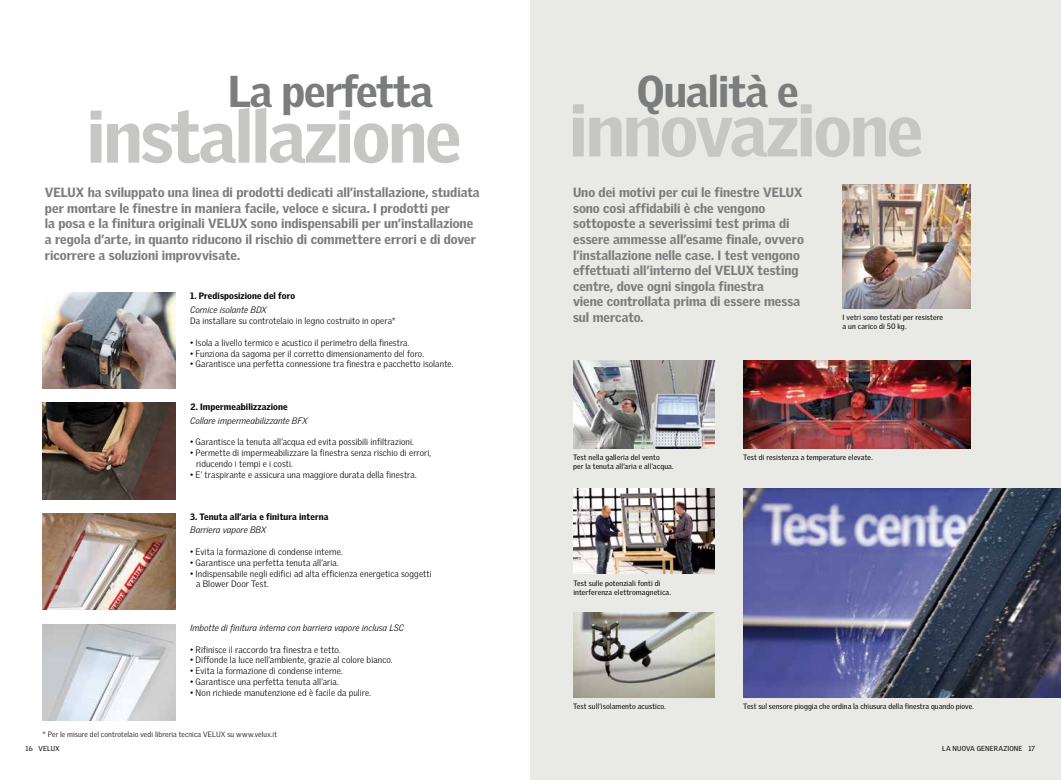
<style>
.page{position:relative;width:1061px;height:780px;background:#fff}
.page>*{position:absolute;margin:0;border:0;box-sizing:border-box;transform-origin:0 0}
.t1{font:900 72.4px "Velux Gothic";letter-spacing:-.03em;color:#c6c6c4}
.t2{font:900 43.3px "Velux Gothic";letter-spacing:-.025em;color:#7b7c7d}
.t3{font:900 13px/15.6px "Velux Gothic";color:#7b7c7d}
.t4{font:300 9px/10.8px "Velux Gothic";letter-spacing:.01em;color:#000}
.t5{font:italic 300 9px "Velux Gothic";letter-spacing:.005em;color:#000}
.t6{font:900 9px "Velux Gothic";letter-spacing:.01em;color:#000}
.t7{font:7.5px/9px "Velux Gothic";letter-spacing:.015em;color:#000}
.t8{font:300 7.5px "Velux Gothic";letter-spacing:.015em;color:#000}
.t9{font:7px "Velux Gothic";letter-spacing:.015em;color:#000}
</style>
<div class="page">
<div style="left:530px;top:0;width:530px;height:780px;background:#e9e9e5"></div>
<img style="left:743px;top:488px;width:317px;height:209px">
<img style="left:43px;top:292px;width:133px;height:96px">
<img style="left:43px;top:403px;width:133px;height:96px">
<img style="left:43px;top:513px;width:133px;height:97px">
<img style="left:43px;top:624px;width:133px;height:96px">
<img style="left:842px;top:184px;width:127px;height:124px">
<img style="left:573px;top:360px;width:141px;height:88px">
<img style="left:743px;top:360px;width:226px;height:88px">
<img style="left:573px;top:612px;width:141px;height:85px">
<img style="left:573px;top:488px;width:141px;height:85px">
<h2 class="t2" style="left:228px;top:63px;width:206px">La perfetta</h2>
<h2 class="t2" style="left:636px;top:63px;width:163px">Qualità e</h2>
<h1 class="t1" style="left:87px;top:91px;width:376px">installazione</h1>
<h1 class="t1" style="left:568px;top:84px;width:356px">innovazione</h1>
<p class="t3" style="left:573px;top:184px;width:232px">Uno dei motivi per cui le finestre VELUX sono così affidabili è che vengono sottoposte a severissimi test prima di essere ammesse all’esame finale, ovvero l’installazione nelle case. I test vengono effettuati all’interno del VELUX testing centre, dove ogni singola finestra<br>viene controllata prima di essere messa sul mercato.</p>
<p class="t3" style="left:45px;top:184px;width:436px">VELUX ha sviluppato una linea di prodotti dedicati all’installazione, studiata per montare le finestre in maniera facile, veloce e sicura. I prodotti per<br>la posa e la finitura originali VELUX sono indispensabili per un’installazione a regola d’arte, in quanto riducono il rischio di commettere errori e di dover ricorrere a soluzioni improvvisate.</p>
<p class="t6" style="left:190px;top:290px;width:107px">1. Predisposizione del foro</p>
<p class="t5" style="left:190px;top:305px;width:78px">Cornice isolante BDX</p>
<p class="t4" style="left:190px;top:315px;width:207px">Da installare su controtelaio in legno costruito in opera*</p>
<p class="t4" style="left:190px;top:337px;width:221px">• Isola a livello termico e acustico il perimetro della finestra.</p>
<p class="t4" style="left:190px;top:348px;width:235px">• Funziona da sagoma per il corretto dimensionamento del foro.</p>
<p class="t4" style="left:190px;top:358px;width:265px">• Garantisce una perfetta connessione tra finestra e pacchetto isolante.</p>
<p class="t7" style="left:842px;top:313px;width:102px">I vetri sono testati per resistere a un carico di 50 kg.</p>
<p class="t6" style="left:190px;top:400px;width:99px">2. Impermeabilizzazione</p>
<p class="t5" style="left:190px;top:415px;width:119px">Collare impermeabilizzante BFX</p>
<p class="t4" style="left:190px;top:436px;width:225px">• Garantisce la tenuta all’acqua ed evita possibili infiltrazioni.</p>
<p class="t4" style="left:196px;top:447px;width:236px;text-indent:-6px">• Permette di impermeabilizzare la finestra senza rischio di errori, riducendo i tempi e i costi.</p>
<p class="t4" style="left:190px;top:469px;width:228px">• E’ traspirante e assicura una maggiore durata della finestra.</p>
<p class="t6" style="left:190px;top:511px;width:140px">3. Tenuta all’aria e finitura interna</p>
<p class="t5" style="left:190px;top:524px;width:78px">Barriera vapore BBX</p>
<p class="t4" style="left:190px;top:546px;width:154px">• Evita la formazione di condense interne.</p>
<p class="t4" style="left:190px;top:557px;width:150px">• Garantisce una perfetta tenuta all’aria.</p>
<p class="t4" style="left:196px;top:567px;width:237px;text-indent:-6px">• Indispensabile negli edifici ad alta efficienza energetica soggetti a Blower Door Test.</p>
<p class="t5" style="left:190px;top:622px;width:215px">Imbotte di finitura interna con barriera vapore inclusa LSC</p>
<p class="t4" style="left:190px;top:643px;width:152px">• Rifinisce il raccordo tra finestra e tetto.</p>
<p class="t4" style="left:190px;top:654px;width:204px">• Diffonde la luce nell’ambiente, grazie al colore bianco.</p>
<p class="t4" style="left:190px;top:665px;width:154px">• Evita la formazione di condense interne.</p>
<p class="t4" style="left:190px;top:676px;width:150px">• Garantisce una perfetta tenuta all’aria.</p>
<p class="t4" style="left:190px;top:687px;width:182px">• Non richiede manutenzione ed è facile da pulire.</p>
<p class="t8" style="left:43px;top:730px;width:236px">* Per le misure del controtelaio vedi libreria tecnica VELUX su www.velux.it</p>
<p class="t7" style="left:573px;top:452px;width:102px">Test nella galleria del vento<br>per la tenuta all’aria e all’acqua.</p>
<p class="t7" style="left:573px;top:578px;width:99px">Test sulle potenziali fonti di interferenza elettromagnetica.</p>
<p class="t7" style="left:573px;top:701px;width:94px">Test sull’isolamento acustico.</p>
<p class="t7" style="left:743px;top:453px;width:131px">Test di resistenza a temperature elevate.</p>
<p class="t7" style="left:743px;top:701px;width:232px">Test sul sensore pioggia che ordina la chiusura della finestra quando piove.</p>
<p class="t9" style="left:25px;top:744px;width:36px">16 VELUX</p>
<p class="t9" style="left:941px;top:744px;width:94px">LA NUOVA GENERAZIONE 17</p>
</div>
